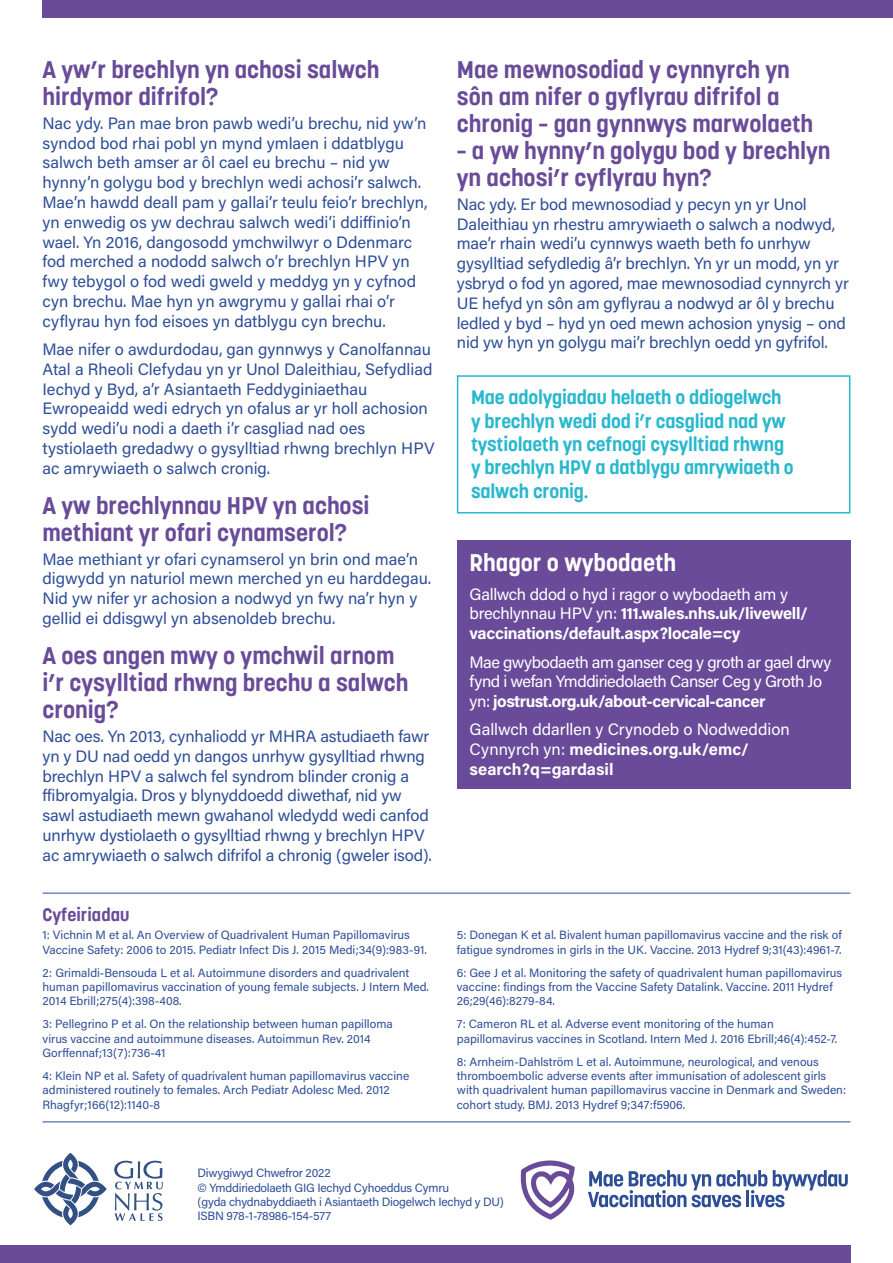
<style>
.page{position:relative;width:893px;height:1263px;background:#fff}
.page>*{position:absolute;margin:0;border:0;box-sizing:border-box;transform-origin:0 0}
.t1{font:700 24px/27px "Korolev W01";color:#694b99}
.t2{font:700 24px "Korolev W01";color:#fff}
.t3{font:700 19.5px/23.4px "Korolev W01";letter-spacing:-.01em;color:#29b8ce}
.t4{font:700 18px "Korolev W01";color:#694b99}
.t5{font:16.5px/19.8px "Acumin Pro";letter-spacing:-.005em;color:#2d4e97}
.t6{font:16.5px/19.8px "Acumin Pro";letter-spacing:-.025em;color:#fff}
.t7{font:700 16.5px/19.8px "Acumin Pro";letter-spacing:-.02em;color:#fff}
.t8{font:16.5px/19.8px "Acumin Pro";color:#fff}
.t9{font:12px/14.4px "Acumin Pro";color:#2d4e97}
.t10{font:12px/14.4px "Acumin Pro";letter-spacing:-.02em;color:#2d4e97}
.s1{font-weight:400}
.s2{font-weight:700}
</style>
<div class="page">
<div style="left:43px;top:0;width:850px;height:17px;background:#694b99"></div>
<div style="left:0;top:1246px;width:850px;height:17px;background:#694b99"></div>
<svg style="left:588px;top:1170px;width:260px;height:37px"></svg>
<svg style="left:520px;top:1160px;width:55px;height:60px"></svg>
<div style="left:457px;top:375px;width:393px;height:138px;border:2px solid #29b8ce"></div>
<svg style="left:34px;top:1153px;width:73px;height:72px"></svg>
<svg style="left:114px;top:1161px;width:49px;height:60px"></svg>
<hr style="left:43px;top:893px;width:807px;height:1px;background:#2d4e97">
<hr style="left:43px;top:1121px;width:807px;height:1px;background:#2d4e97">
<div style="left:457px;top:540px;width:393px;height:249px;background:#694b99"></div>
<h1 class="t1" style="left:43px;top:55px;width:339px">A yw’r brechlyn yn achosi salwch hirdymor difrifol?</h1>
<p class="t5" style="left:43px;top:112px;width:387px">Nac ydy. Pan mae bron pawb wedi’u brechu, nid yw’n syndod bod rhai pobl yn mynd ymlaen i ddatblygu salwch beth amser ar ôl cael eu brechu – nid yw hynny’n golygu bod y brechlyn wedi achosi’r salwch.<br>Mae’n hawdd deall pam y gallai’r teulu feio’r brechlyn, yn enwedig os yw dechrau salwch wedi’i ddiffinio’n wael. Yn 2016, dangosodd ymchwilwyr o Ddenmarc fod merched a nododd salwch o’r brechlyn HPV yn fwy tebygol o fod wedi gweld y meddyg yn y cyfnod cyn brechu. Mae hyn yn awgrymu y gallai rhai o’r cyflyrau hyn fod eisoes yn datblygu cyn brechu.</p>
<p class="t5" style="left:43px;top:339px;width:394px">Mae nifer o awdurdodau, gan gynnwys y Canolfannau Atal a Rheoli Clefydau yn yr Unol Daleithiau, Sefydliad Iechyd y Byd, a’r Asiantaeth Feddyginiaethau Ewropeaidd wedi edrych yn ofalus ar yr holl achosion sydd wedi’u nodi a daeth i’r casgliad nad oes tystiolaeth gredadwy o gysylltiad rhwng brechlyn HPV ac amrywiaeth o salwch cronig.</p>
<h1 class="t1" style="left:43px;top:491px;width:329px">A yw brechlynnau HPV yn achosi methiant yr ofari cynamserol?</h1>
<p class="t5" style="left:43px;top:548px;width:390px">Mae methiant yr ofari cynamserol yn brin ond mae’n digwydd yn naturiol mewn merched yn eu harddegau.<br>Nid yw nifer yr achosion a nodwyd yn fwy na’r hyn y gellid ei ddisgwyl yn absenoldeb brechu.</p>
<h1 class="t1" style="left:43px;top:641px;width:368px">A oes angen mwy o ymchwil arnom i’r cysylltiad rhwng brechu a salwch cronig?</h1>
<p class="t5" style="left:43px;top:725px;width:391px">Nac oes. Yn 2013, cynhaliodd yr MHRA astudiaeth fawr yn y DU nad oedd yn dangos unrhyw gysylltiad rhwng brechlyn HPV a salwch fel syndrom blinder cronig a ffibromyalgia. Dros y blynyddoedd diwethaf, nid yw sawl astudiaeth mewn gwahanol wledydd wedi canfod unrhyw dystiolaeth o gysylltiad rhwng y brechlyn HPV ac amrywiaeth o salwch difrifol a chronig (gweler isod).</p>
<p class="t4" style="left:43px;top:903px;width:88px">Cyfeiriadau</p>
<p class="t9" style="left:43px;top:927px;width:386px">1: Vichnin M et al. An Overview of Quadrivalent Human Papillomavirus<br>Vaccine Safety: 2006 to 2015. Pediatr Infect Dis J. 2015 Medi;34(9):983-91.</p>
<p class="t9" style="left:43px;top:965px;width:388px">2: Grimaldi-Bensouda L et al. Autoimmune disorders and quadrivalent human papillomavirus vaccination of young female subjects. J Intern Med.<br>2014 Ebrill;275(4):398-408.</p>
<p class="t9" style="left:43px;top:1016px;width:352px">3: Pellegrino P et al. On the relationship between human papilloma virus vaccine and autoimmune diseases. Autoimmun Rev. 2014<br>Gorffennaf;13(7):736-41</p>
<p class="t9" style="left:43px;top:1068px;width:368px">4: Klein NP et al. Safety of quadrivalent human papillomavirus vaccine administered routinely to females. Arch Pediatr Adolesc Med. 2012<br>Rhagfyr;166(12):1140-8</p>
<h1 class="t1" style="left:457px;top:55px;width:358px">Mae mewnosodiad y cynnyrch yn sôn am nifer o gyflyrau difrifol a chronig – gan gynnwys marwolaeth</h1>
<h1 class="t1" style="left:457px;top:136px;width:375px">– a yw hynny’n golygu bod y brechlyn yn achosi’r cyflyrau hyn?</h1>
<p class="t5" style="left:457px;top:193px;width:393px">Nac ydy. Er bod mewnosodiad y pecyn yn yr Unol Daleithiau yn rhestru amrywiaeth o salwch a nodwyd, mae’r rhain wedi’u cynnwys waeth beth fo unrhyw gysylltiad sefydledig â’r brechlyn. Yn yr un modd, yn yr ysbryd o fod yn agored, mae mewnosodiad cynnyrch yr UE hefyd yn sôn am gyflyrau a nodwyd ar ôl y brechu ledled y byd – hyd yn oed mewn achosion ynysig – ond nid yw hyn yn golygu mai’r brechlyn oedd yn gyfrifol.</p>
<p class="t3" style="left:471px;top:385px;width:324px">Mae adolygiadau helaeth o ddiogelwch y brechlyn wedi dod i’r casgliad nad yw tystiolaeth yn cefnogi cysylltiad rhwng y brechlyn HPV a datblygu amrywiaeth o salwch cronig.</p>
<h1 class="t2" style="left:470px;top:548px;width:208px">Rhagor o wybodaeth</h1>
<p class="t7" style="left:470px;top:583px;width:340px"><span class="s1">Gallwch ddod o hyd i ragor o wybodaeth am y brechlynnau HPV yn:</span> 111.wales.nhs.uk/livewell/ vaccinations/default.aspx?locale=cy</p>
<p class="t6" style="left:470px;top:651px;width:363px">Mae gwybodaeth am ganser ceg y groth ar gael drwy fynd i wefan Ymddiriedolaeth Canser Ceg y Groth Jo yn: <span class="s2">jostrust.org.uk/about-cervical-cancer</span></p>
<p class="t8" style="left:470px;top:719px;width:322px">Gallwch ddarllen y Crynodeb o Nodweddion<br>Cynnyrch yn: <span class="s2">medicines.org.uk/emc/ search?q=gardasil</span></p>
<p class="t9" style="left:457px;top:927px;width:386px">5: Donegan K et al. Bivalent human papillomavirus vaccine and the risk of fatigue syndromes in girls in the UK. Vaccine. 2013 Hydref 9;31(43):4961-7.</p>
<p class="t9" style="left:457px;top:965px;width:387px">6: Gee J et al. Monitoring the safety of quadrivalent human papillomavirus vaccine: findings from the Vaccine Safety Datalink. Vaccine. 2011 Hydref<br>26;29(46):8279-84.</p>
<p class="t9" style="left:457px;top:1016px;width:382px">7: Cameron RL et al. Adverse event monitoring of the human papillomavirus vaccines in Scotland. Intern Med J. 2016 Ebrill;46(4):452-7.</p>
<p class="t9" style="left:457px;top:1054px;width:391px">8: Arnheim-Dahlström L et al. Autoimmune, neurological, and venous thromboembolic adverse events after immunisation of adolescent girls with quadrivalent human papillomavirus vaccine in Denmark and Sweden: cohort study. BMJ. 2013 Hydref 9;347:f5906.</p>
<p class="t10" style="left:198px;top:1165px;width:308px">Diwygiwyd Chwefror 2022<br>© Ymddiriedolaeth GIG Iechyd Cyhoeddus Cymru<br>(gyda chydnabyddiaeth i Asiantaeth Diogelwch Iechyd y DU)<br>ISBN 978-1-78986-154-577</p>
</div>
